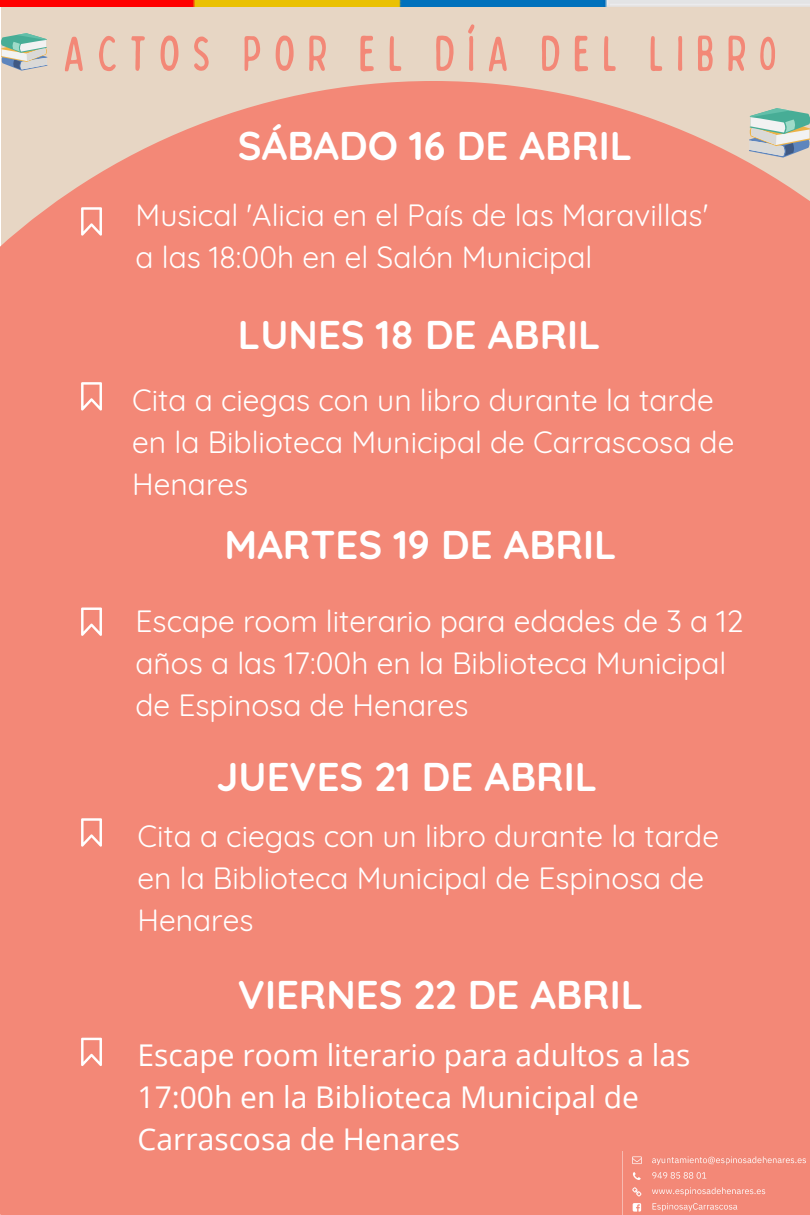
<style>
.page{position:relative;width:810px;height:1215px;background:#fff}
.page>*{position:absolute;margin:0;border:0;box-sizing:border-box;transform-origin:0 0}
.t1{font:condensed 50px "Bobby Jones Soft";letter-spacing:.23em;color:#f38877}
.t2{font:700 40px "Quicksand";color:#fff}
.t3{font:30px/42px "Quicksand";color:#fff}
.t4{font:30px/42px "Open Sans";color:#fff}
</style>
<div class="page">
<div style="left:2px;top:0;width:808px;height:1215px;background:#e7d6c4"></div>
<div style="left:0;top:81px;width:810px;height:1134px;background:#f38877"></div>
<img style="left:0;top:0;width:810px;height:7px">
<svg style="left:81px;top:207px;width:21px;height:29px"></svg>
<svg style="left:81px;top:382px;width:21px;height:29px"></svg>
<svg style="left:81px;top:608px;width:21px;height:28px"></svg>
<svg style="left:81px;top:818px;width:21px;height:29px"></svg>
<svg style="left:81px;top:1038px;width:21px;height:28px"></svg>
<img style="left:623px;top:1152px;width:183px;height:63px">
<svg style="left:749px;top:108px;width:61px;height:50px"></svg>
<svg style="left:2px;top:33px;width:45px;height:38px"></svg>
<p class="t1" style="left:63px;top:22px;width:716px">ACTOS POR EL DÍA DEL LIBR0</p>
<p class="t2" style="left:238px;top:120px;width:396px">SÁBADO 16 DE ABRIL</p>
<p class="t3" style="left:136px;top:193px;width:574px">Musical 'Alicia en el País de las Maravillas' a las 18:00h en el Salón Municipal</p>
<p class="t2" style="left:238px;top:309px;width:364px">LUNES 18 DE ABRIL</p>
<p class="t3" style="left:132px;top:378px;width:603px">Cita a ciegas con un libro durante la tarde en la Biblioteca Municipal de Carrascosa de<br>Henares</p>
<p class="t2" style="left:225px;top:519px;width:393px">MARTES 19 DE ABRIL</p>
<p class="t3" style="left:136px;top:599px;width:609px">Escape room literario para edades de 3 a 12 años a las 17:00h en la Biblioteca Municipal de Espinosa de Henares</p>
<p class="t2" style="left:216px;top:751px;width:382px">JUEVES 21 DE ABRIL</p>
<p class="t3" style="left:138px;top:815px;width:583px">Cita a ciegas con un libro durante la tarde en la Biblioteca Municipal de Espinosa de<br>Henares</p>
<p class="t2" style="left:238px;top:969px;width:407px">VIERNES 22 DE ABRIL</p>
<p class="t4" style="left:138px;top:1034px;width:554px">Escape room literario para adultos a las<br>17:00h en la Biblioteca Municipal de<br>Carrascosa de Henares</p>
</div>
